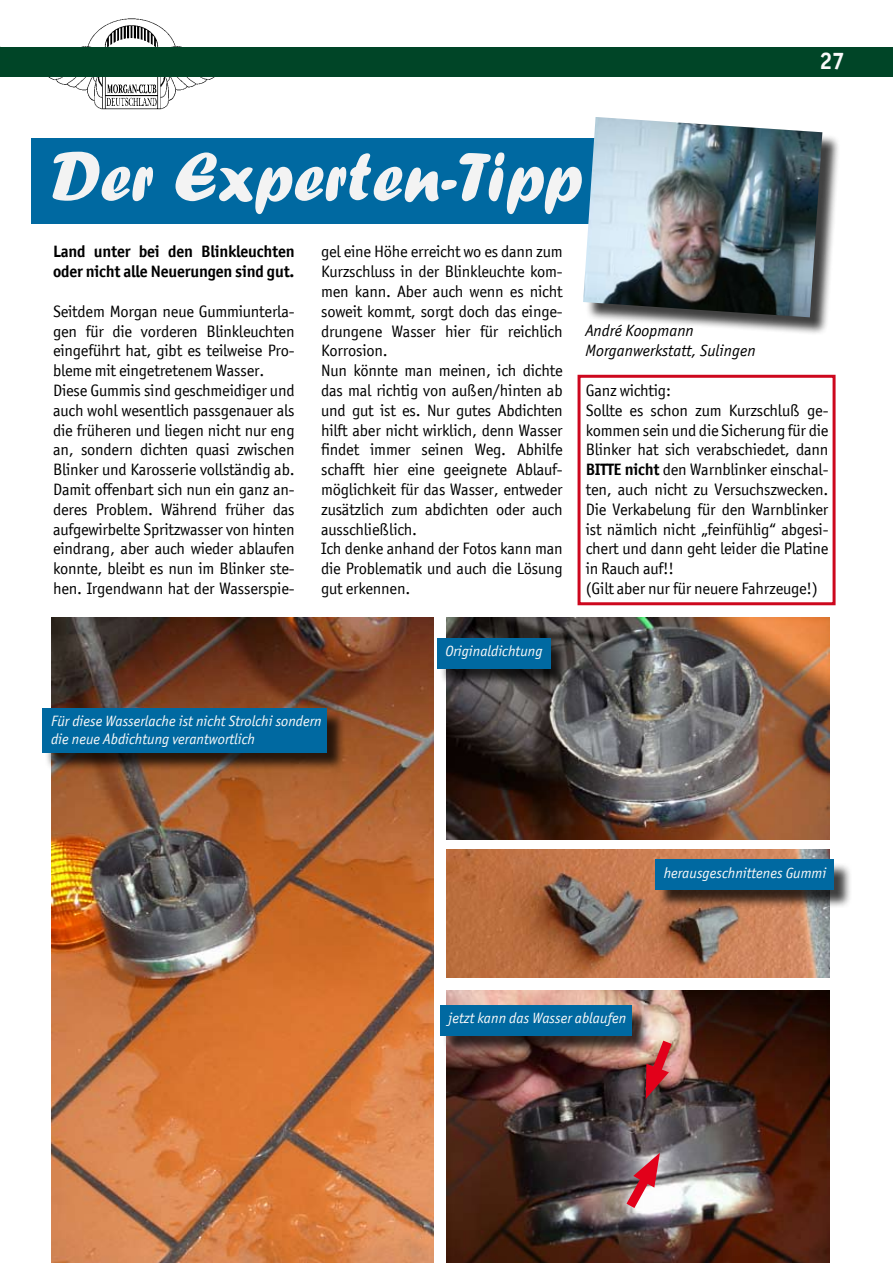
<style>
.page{position:relative;width:893px;height:1263px;background:#fff}
.page>*{position:absolute;margin:0;border:0;box-sizing:border-box;transform-origin:0 0}
.t1{font:72px "Forte";color:#f3f3f3}
.t2{font:700 24px "Officina San ITC";color:#f9f9f9}
.t3{font:16.5px/19.8px "Officina San ITC";letter-spacing:-.015em;color:#000}
.t4{font:700 16.5px/19.8px "Officina San ITC";letter-spacing:-.015em;color:#000}
.t5{font:italic 16.5px/19.8px "Officina San ITC";color:#000}
.t6{font:italic 15px/18px "Officina San ITC";color:#f9f9f9}
.s1{font-weight:700}
</style>
<div class="page">
<div style="left:0;top:47px;width:893px;height:30px;background:#004527"></div>
<img style="left:48px;top:18px;width:167px;height:92px">
<div style="left:31px;top:138px;width:586px;height:85px;background:#0069a1"></div>
<div style="left:585px;top:119px;width:262px;height:223px;background:#000;opacity:.75"></div>
<img style="left:583px;top:117px;width:239px;height:200px">
<img style="left:51px;top:617px;width:383px;height:646px">
<img style="left:446px;top:849px;width:383px;height:129px">
<img style="left:446px;top:617px;width:383px;height:223px">
<img style="left:446px;top:990px;width:383px;height:273px">
<svg style="left:641px;top:1031px;width:38px;height:68px"></svg>
<svg style="left:618px;top:1153px;width:45px;height:65px"></svg>
<div style="left:657px;top:862px;width:219px;height:65px;background:#000;opacity:.75"></div>
<div style="left:655px;top:860px;width:179px;height:30px;background:#0069a1"></div>
<div style="left:439px;top:640px;width:153px;height:65px;background:#000;opacity:.75"></div>
<div style="left:437px;top:638px;width:113px;height:30px;background:#0069a1"></div>
<div style="left:45px;top:710px;width:324px;height:79px;background:#000;opacity:.75"></div>
<div style="left:43px;top:708px;width:284px;height:45px;background:#0069a1"></div>
<div style="left:442px;top:1007px;width:230px;height:65px;background:#000;opacity:.75"></div>
<div style="left:440px;top:1005px;width:191px;height:30px;background:#0069a1"></div>
<div style="left:577px;top:375px;width:258px;height:230px;border:3px solid #cd071e"></div>
<h2 class="t2" style="left:819px;top:46px;width:27px">27</h2>
<h1 class="t1" style="left:51px;top:135px;width:533px">Der Experten-Tipp</h1>
<p class="t4" style="left:53px;top:242px;width:243px">Land unter bei den Blinkleuchten oder nicht alle Neuerungen sind gut.</p>
<p class="t3" style="left:53px;top:301px;width:243px">Seitdem Morgan neue Gummiunterla&shy;gen für die vorderen Blinkleuchten eingeführt hat, gibt es teilweise Pro&shy;bleme mit eingetretenem Wasser.<br>Diese Gummis sind geschmeidiger und auch wohl wesentlich passgenauer als die früheren und liegen nicht nur eng an, sondern dichten quasi zwischen Blinker und Karosserie vollständig ab.<br>Damit offenbart sich nun ein ganz an&shy;deres Problem. Während früher das aufgewirbelte Spritzwasser von hinten eindrang, aber auch wieder ablaufen konnte, bleibt es nun im Blinker ste&shy;hen. Irgendwann hat der Wasserspie-</p>
<p class="t3" style="left:321px;top:242px;width:243px">gel eine Höhe erreicht wo es dann zum<br>Kurzschluss in der Blinkleuchte kom&shy;men kann. Aber auch wenn es nicht soweit kommt, sorgt doch das einge&shy;drungene Wasser hier für reichlich<br>Korrosion.<br>Nun könnte man meinen, ich dichte das mal richtig von außen/hinten ab und gut ist es. Nur gutes Abdichten hilft aber nicht wirklich, denn Wasser findet immer seinen Weg. Abhilfe schafft hier eine geeignete Ablauf&shy;möglichkeit für das Wasser, entweder zusätzlich zum abdichten oder auch ausschließlich.<br>Ich denke anhand der Fotos kann man die Problematik und auch die Lösung gut erkennen.</p>
<p class="t5" style="left:585px;top:321px;width:172px">André Koopmann<br>Morganwerkstatt, Sulingen</p>
<p class="t3" style="left:586px;top:380px;width:244px">Ganz wichtig:<br>Sollte es schon zum Kurzschluß ge&shy;kommen sein und die Sicherung für die Blinker hat sich verabschiedet, dann <span class="s1">BITTE nicht</span> den Warnblinker einschal&shy;ten, auch nicht zu Versuchszwecken.<br>Die Verkabelung für den Warnblinker ist nämlich nicht „feinfühlig“ abgesi&shy;chert und dann geht leider die Platine in Rauch auf!!<br>(Gilt aber nur für neuere Fahrzeuge!)</p>
<p class="t6" style="left:51px;top:712px;width:272px">Für diese Wasserlache ist nicht Strolchi sondern die neue Abdichtung verantwortlich</p>
<p class="t6" style="left:445px;top:642px;width:99px">Originaldichtung</p>
<p class="t6" style="left:664px;top:863px;width:164px">herausgeschnittenes Gummi</p>
<p class="t6" style="left:449px;top:1009px;width:179px">jetzt kann das Wasser ablaufen</p>
</div>
